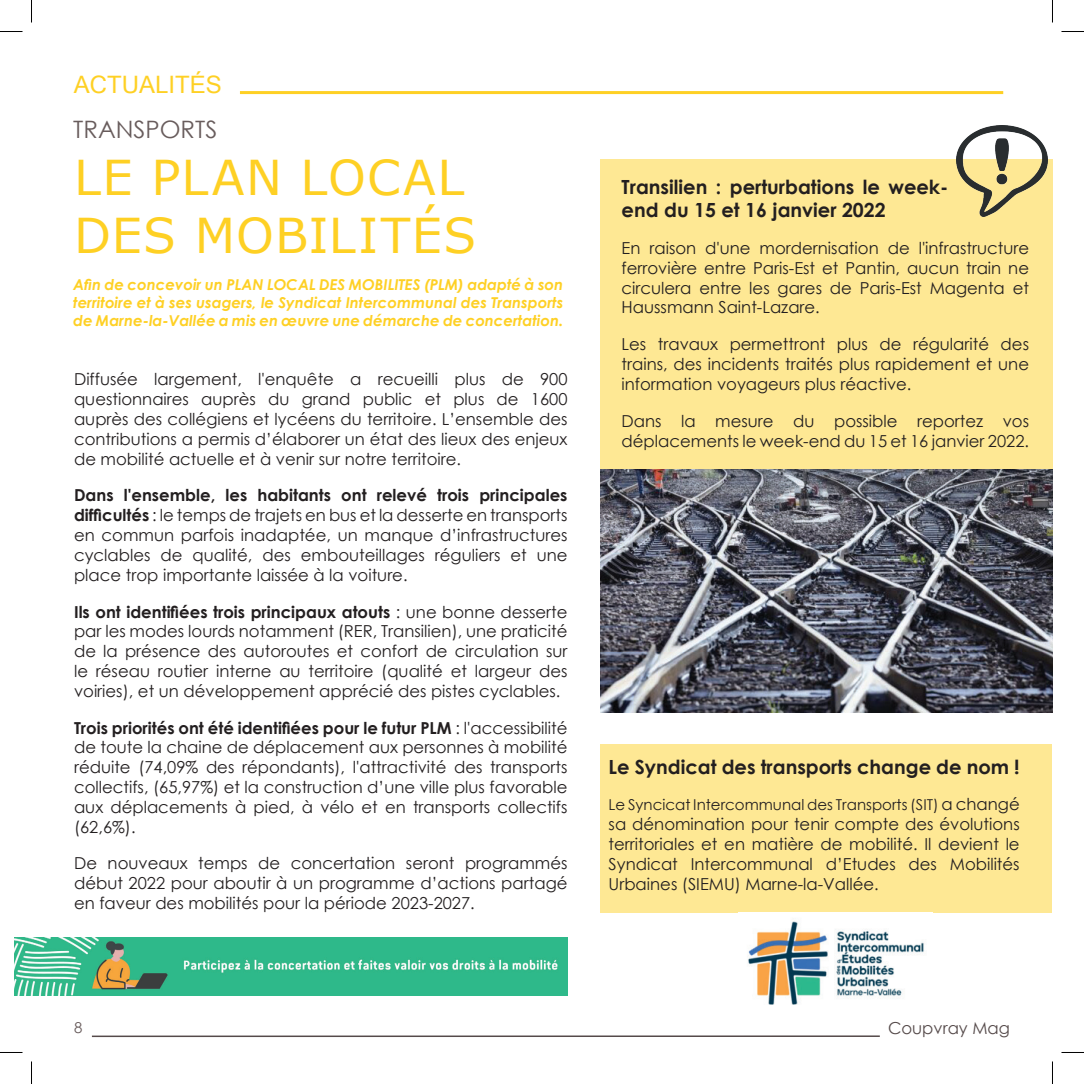
<style>
.page{position:relative;width:1084px;height:1084px;background:#fff}
.page>*{position:absolute;margin:0;border:0;box-sizing:border-box;transform-origin:0 0}
.t1{font:48px/57.6px "Verdana";letter-spacing:.025em;color:#fed024}
.t2{font:24px "Microsoft Sans Serif";color:#fed024}
.t3{font:24px "Century Gothic";color:#685c5c}
.t4{font:700 19.5px/23.4px "Century Gothic";color:#231f20}
.t5{font:16.5px/19.8px "Century Gothic";color:#231f20;text-align:justify}
.t6{font:16.5px "Century Gothic";color:#554a4a}
.t7{font:italic 700 15px/18px "Century Gothic";color:#fed024;text-align:justify}
.t8{font:15px "Century Gothic";color:#231f20}
.t9{font:15px "Century Gothic";color:#685c5c}
.s1{font-weight:700}
.s2{font-size:16.5px}
</style>
<div class="page">
<hr style="left:92px;top:1035px;width:787px;height:2px;background:#554a4a">
<hr style="left:240px;top:91px;width:763px;height:3px;background:#fed024">
<div style="left:600px;top:744px;width:452px;height:168px;background:#fee894"></div>
<div style="left:600px;top:159px;width:452px;height:553px;background:#fee894"></div>
<img style="left:14px;top:937px;width:553px;height:58px">
<img style="left:957px;top:125px;width:90px;height:92px">
<img style="left:600px;top:469px;width:452px;height:243px">
<img style="left:748px;top:921px;width:176px;height:84px">
<svg style="left:0;top:31px;width:22px;height:1px"></svg>
<svg style="left:1061px;top:31px;width:22px;height:1px"></svg>
<svg style="left:0;top:1052px;width:22px;height:1px"></svg>
<svg style="left:1061px;top:1052px;width:22px;height:1px"></svg>
<svg style="left:31px;top:0;width:1px;height:23px"></svg>
<svg style="left:31px;top:1061px;width:1px;height:22px"></svg>
<svg style="left:1052px;top:0;width:1px;height:23px"></svg>
<svg style="left:1052px;top:1061px;width:1px;height:22px"></svg>
<h2 class="t2" style="left:74px;top:69px;width:150px">ACTUALITÉS</h2>
<h2 class="t3" style="left:73px;top:112px;width:146px">TRANSPORTS</h2>
<h1 class="t1" style="left:74px;top:148px;width:404px">LE PLAN LOCAL<br>DES MOBILITÉS</h1>
<p class="t7" style="left:73px;top:274px;width:491px">Afin de concevoir un PLAN LOCAL DES MOBILITES (PLM) adapté à son territoire et à ses usagers, le Syndicat Intercommunal des Transports de Marne-la-Vallée a mis en œuvre une démarche de concertation.</p>
<p class="t5" style="left:74px;top:369px;width:495px">Diffusée largement, l'enquête a recueilli plus de 900 questionnaires auprès du grand public et plus de 1600 auprès des collégiens et lycéens du territoire. L’ensemble des contributions a permis d’élaborer un état des lieux des enjeux de mobilité actuelle et à venir sur notre territoire.</p>
<p class="t5" style="left:74px;top:485px;width:495px"><span class="s1">Dans l'ensemble, les habitants ont relevé trois principales difficultés</span> : le temps de trajets en bus et la desserte en transports en commun parfois inadaptée, un manque d’infrastructures cyclables de qualité, des embouteillages réguliers et une place trop importante laissée à la voiture.</p>
<p class="t5" style="left:74px;top:601px;width:495px"><span class="s1">Ils ont identifiées trois principaux atouts</span> : une bonne desserte par les modes lourds notamment (RER, Transilien), une praticité de la présence des autoroutes et confort de circulation sur le réseau routier interne au territoire (qualité et largeur des voiries), et un développement apprécié des pistes cyclables.</p>
<p class="t5" style="left:74px;top:717px;width:495px"><span class="s1">Trois priorités ont été identifiées pour le futur PLM</span> : l'accessibilité de toute la chaine de déplacement aux personnes à mobilité réduite (74,09% des répondants), l'attractivité des transports collectifs, (65,97%) et la construction d’une ville plus favorable aux déplacements à pied, à vélo et en transports collectifs (62,6%).</p>
<p class="t5" style="left:74px;top:853px;width:495px">De nouveaux temps de concertation seront programmés début 2022 pour aboutir à un programme d’actions partagé en faveur des mobilités pour la période 2023-2027.</p>
<p class="t4" style="left:621px;top:174px;width:328px">Transilien : perturbations le week&shy;end du 15 et 16 janvier 2022</p>
<p class="t5" style="left:621px;top:238px;width:409px">En raison d'une mordernisation de l'infrastructure ferrovière entre Paris-Est et Pantin, aucun train ne circulera entre les gares de Paris-Est Magenta et Haussmann Saint-Lazare.</p>
<p class="t5" style="left:621px;top:334px;width:409px">Les travaux permettront plus de régularité des trains, des incidents traités plus rapidement et une information voyageurs plus réactive.</p>
<p class="t5" style="left:621px;top:410px;width:409px">Dans la mesure du possible reportez vos déplacements le week-end du 15 et 16 janvier 2022.</p>
<p class="t4" style="left:608px;top:754px;width:412px">Le Syndicat des transports change de nom !</p>
<p class="t8" style="left:608px;top:794px;width:412px">Le Syncicat Intercommunal des Transports (SIT) <span class="s2">a changé</span></p>
<p class="t5" style="left:608px;top:814px;width:412px">sa dénomination pour tenir compte des évolutions territoriales et en matière de mobilité. Il devient le Syndicat Intercommunal d’Etudes des Mobilités Urbaines (SIEMU) Marne-la-Vallée.</p>
<p class="t9" style="left:74px;top:1017px;width:10px">8</p>
<p class="t6" style="left:888px;top:1016px;width:123px">Coupvray Mag</p>
</div>
